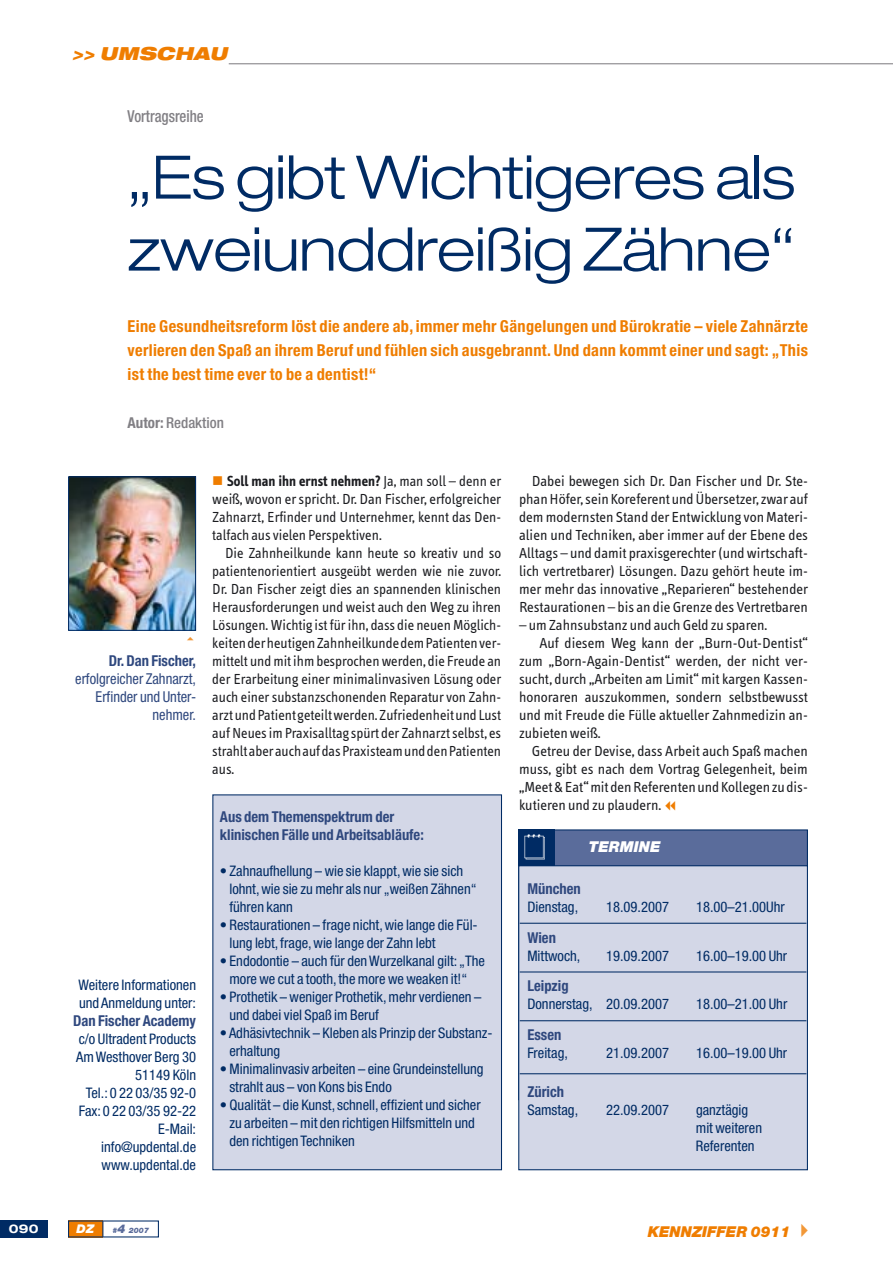
<style>
.page{position:relative;width:893px;height:1263px;background:#fff}
.page>*{position:absolute;margin:0;border:0;box-sizing:border-box;transform-origin:0 0}
.t1{font:300 expanded 60px/72px "Helvetica Neue";letter-spacing:-.01em;color:#002b64}
.t2{font:italic 900 expanded 18px "Helvetica Neue";color:#ef7d00}
.t3{font:700 condensed 16.5px/24px "Helvetica Neue";letter-spacing:.02em;color:#ef7d00;text-align:justify}
.t4{font:500 condensed 16.5px "Helvetica Neue";color:#817f84;scale:.9 1}
.t5{font:15px/18px "Info Text";color:#1b1c20;text-align:justify}
.t6{font:700 condensed 15px/18px "Helvetica Neue";color:#2f487e}
.t7{font:condensed 15px/18px "Helvetica Neue";color:#2f487e;text-align:right}
.t8{font:500 condensed 15px "Helvetica Neue";color:#817f84}
.t9{font:italic 900 15px "Helvetica Neue";color:#ef7d00}
.t10{font:italic 900 15px "Helvetica Neue";color:#fff}
.t11{font:condensed 14.55px/18px "Helvetica Neue";color:#002b64}
.t12{font:700 expanded 12px "Helvetica Neue";color:#fff}
.t13{font:italic 900 12px "Helvetica Neue";color:#fff}
.t14{font:italic 900 7.5px "Helvetica Neue";color:#5a6c9b}
.s1{font-weight:700}
.s2{font-size:12px}
</style>
<div class="page">
<div style="left:213px;top:795px;width:288px;height:375px;background:#d3d7e7"></div>
<div style="left:212px;top:794px;width:290px;height:376px;border:1px solid #002b64"></div>
<hr style="left:229px;top:63px;width:664px;height:1px;background:#817f84">
<div style="left:68px;top:1220px;width:35px;height:17px;background:#ef7d00"></div>
<div style="left:0;top:1220px;width:48px;height:17px;background:#002b64"></div>
<svg style="left:102px;top:1221px;width:1px;height:16px"></svg>
<img style="left:70px;top:478px;width:124px;height:151px">
<div style="left:68px;top:476px;width:128px;height:155px;border:1px solid #002b64"></div>
<div style="left:519px;top:830px;width:288px;height:269px;background:#5a6c9b"></div>
<div style="left:519px;top:866px;width:288px;height:304px;background:#d3d7e7"></div>
<div style="left:518px;top:865px;width:290px;height:305px;border:1px solid #002b64"></div>
<div style="left:518px;top:829px;width:37px;height:36px;background:#002b64"></div>
<hr style="left:520px;top:923px;width:286px;height:1px;background:#002b64">
<hr style="left:520px;top:971px;width:286px;height:1px;background:#002b64">
<hr style="left:520px;top:1020px;width:286px;height:1px;background:#002b64">
<hr style="left:520px;top:1073px;width:286px;height:1px;background:#002b64">
<p class="t2" style="left:72px;top:46px;width:160px">&gt;&gt; UMSCHAU</p>
<p class="t4" style="left:128px;top:111px;width:86px">Vortragsreihe</p>
<h1 class="t1" style="left:128px;top:147px;width:669px">„Es gibt Wichtigeres als zweiunddreißig Zähne“</h1>
<p class="t3" style="left:128px;top:316px;width:682px">Eine Gesundheitsreform löst die andere ab, immer mehr Gängelungen und Bürokratie – viele Zahnärzte verlieren den Spaß an ihrem Beruf und fühlen sich ausgebrannt. Und dann kommt einer und sagt: „This ist the best time ever to be a dentist!“</p>
<p class="t8" style="left:128px;top:417px;width:98px"><span class="s1">Autor:</span> Redaktion</p>
<p class="t6" style="left:109px;top:653px;width:89px">Dr. Dan Fischer,</p>
<p class="t7" style="left:75px;top:671px;width:122px">erfolgreicher Zahnarzt,<br>Erfinder und Unter&shy;nehmer.</p>
<p class="t11" style="left:79px;top:977px;width:119px">Weitere Informationen und Anmeldung unter:</p>
<p class="t6" style="left:73px;top:1013px;width:125px">Dan Fischer Academy</p>
<p class="t11" style="left:76px;top:1031px;width:121px;text-align:right">c/o Ultradent Products<br>Am Westhover Berg 30<br>51149 Köln<br>Tel.: 0 22 03/35 92-0<br>Fax: 0 22 03/35 92-22<br>E-Mail: info@updental.de www.updental.de</p>
<p class="t5" style="left:212px;top:473px;width:290px;text-indent:15px"><span class="s1">Soll man ihn ernst nehmen?</span> Ja, man soll – denn er weiß, wovon er spricht. Dr. Dan Fischer, erfolgreicher Zahnarzt, Erfinder und Unternehmer, kennt das Den&shy;talfach aus vielen Perspektiven.</p>
<p class="t5" style="left:212px;top:545px;width:290px;text-indent:13px">Die Zahnheilkunde kann heute so kreativ und so patientenorientiert ausgeübt werden wie nie zuvor.<br>Dr. Dan Fischer zeigt dies an spannenden klinischen Herausforderungen und weist auch den Weg zu ihren Lösungen. Wichtig ist für ihn, dass die neuen Möglich&shy;keiten der heutigen Zahnheilkunde dem Patienten ver&shy;mittelt und mit ihm besprochen werden, die Freude an der Erarbeitung einer minimalinvasiven Lösung oder auch einer substanzschonenden Reparatur von Zahn&shy;arzt und Patient geteilt werden. Zufriedenheit und Lust auf Neues im Praxisalltag spürt der Zahnarzt selbst, es strahlt aber auch auf das Praxisteam und den Patienten aus.</p>
<p class="t6" style="left:220px;top:809px;width:205px">Aus dem Themenspektrum der klinischen Fälle und Arbeitsabläufe:</p>
<p class="t11" style="left:229px;top:863px;width:249px;text-indent:-9px">• Zahnaufhellung – wie sie klappt, wie sie sich lohnt, wie sie zu mehr als nur „weißen Zähnen“ führen kann</p>
<p class="t11" style="left:229px;top:917px;width:250px;text-indent:-9px">• Restaurationen – frage nicht, wie lange die Fül&shy;lung lebt, frage, wie lange der Zahn lebt</p>
<p class="t11" style="left:220px;top:953px;width:267px;text-align:center">• Endodontie – auch für den Wurzelkanal gilt: „The more we cut a tooth, the more we weaken it!“</p>
<p class="t11" style="left:229px;top:989px;width:254px;text-indent:-9px">• Prothetik – weniger Prothetik, mehr verdienen – und dabei viel Spaß im Beruf</p>
<p class="t11" style="left:229px;top:1025px;width:265px;text-indent:-9px">• Adhäsivtechnik – Kleben als Prinzip der Substanz&shy;erhaltung</p>
<p class="t11" style="left:229px;top:1061px;width:256px;text-indent:-9px">• Minimalinvasiv arbeiten – eine Grundeinstellung strahlt aus – von Kons bis Endo</p>
<p class="t11" style="left:229px;top:1097px;width:253px;text-indent:-9px">• Qualität – die Kunst, schnell, effizient und sicher zu arbeiten – mit den richtigen Hilfsmitteln und den richtigen Techniken</p>
<p class="t5" style="left:519px;top:473px;width:290px;text-indent:13px">Dabei bewegen sich Dr. Dan Fischer und Dr. Ste&shy;phan Höfer, sein Koreferent und Übersetzer, zwar auf dem modernsten Stand der Entwicklung von Materi&shy;alien und Techniken, aber immer auf der Ebene des Alltags – und damit praxisgerechter (und wirtschaft&shy;lich vertretbarer) Lösungen. Dazu gehört heute im&shy;mer mehr das innovative „Reparieren“ bestehender Restaurationen – bis an die Grenze des Vertretbaren</p>
<p class="t5" style="left:519px;top:617px;width:250px">– um Zahnsubstanz und auch Geld zu sparen.</p>
<p class="t5" style="left:539px;top:635px;width:270px">Auf diesem Weg kann der „Burn-Out-Dentist“</p>
<p class="t5" style="left:519px;top:653px;width:290px">zum „Born-Again-Dentist“ werden, der nicht ver-</p>
<p class="t5" style="left:519px;top:671px;width:290px">sucht, durch „Arbeiten am Limit“ mit kargen Kassen-</p>
<p class="t5" style="left:519px;top:689px;width:290px">honoraren auszukommen, sondern selbstbewusst</p>
<p class="t5" style="left:519px;top:707px;width:290px">und mit Freude die Fülle aktueller Zahnmedizin an-</p>
<p class="t5" style="left:519px;top:725px;width:83px">zubieten weiß.</p>
<p class="t5" style="left:532px;top:743px;width:278px">Getreu der Devise, dass Arbeit auch Spaß machen</p>
<p class="t5" style="left:519px;top:761px;width:290px">muss, gibt es nach dem Vortrag Gelegenheit, beim</p>
<p class="t5" style="left:519px;top:779px;width:290px">„Meet &amp; Eat“ mit den Referenten und Kollegen zu dis-</p>
<p class="t5" style="left:519px;top:797px;width:144px">kutieren und zu plaudern.</p>
<p class="t10" style="left:589px;top:841px;width:73px">TERMINE</p>
<p class="t6" style="left:527px;top:881px;width:55px">München</p>
<p class="t11" style="left:527px;top:899px;width:52px">Dienstag,</p>
<p class="t11" style="left:606px;top:899px;width:64px">18.09.2007</p>
<p class="t11" style="left:696px;top:899px;width:90px">18.00–21.00Uhr</p>
<p class="t6" style="left:527px;top:930px;width:30px">Wien</p>
<p class="t11" style="left:527px;top:948px;width:55px">Mittwoch,</p>
<p class="t11" style="left:606px;top:948px;width:64px">19.09.2007</p>
<p class="t11" style="left:696px;top:948px;width:93px">16.00–19.00 Uhr</p>
<p class="t6" style="left:527px;top:978px;width:43px">Leipzig</p>
<p class="t11" style="left:527px;top:996px;width:143px">Donnerstag, 20.09.2007</p>
<p class="t11" style="left:696px;top:996px;width:93px">18.00–21.00 Uhr</p>
<p class="t6" style="left:527px;top:1027px;width:35px">Essen</p>
<p class="t11" style="left:527px;top:1045px;width:42px">Freitag,</p>
<p class="t11" style="left:606px;top:1045px;width:64px">21.09.2007</p>
<p class="t11" style="left:696px;top:1045px;width:93px">16.00–19.00 Uhr</p>
<p class="t6" style="left:527px;top:1084px;width:38px">Zürich</p>
<p class="t11" style="left:527px;top:1102px;width:52px">Samstag,</p>
<p class="t11" style="left:606px;top:1102px;width:64px">22.09.2007</p>
<p class="t11" style="left:696px;top:1102px;width:68px">ganztägig mit weiteren<br>Referenten</p>
<p class="t12" style="left:9px;top:1224px;width:31px">090</p>
<p class="t13" style="left:77px;top:1224px;width:19px">DZ</p>
<p class="t14" style="left:112px;top:1227px;width:38px">#<span class="s2">4</span> 2007</p>
<p class="t9" style="left:648px;top:1227px;width:144px">KENNZIFFER 0911</p>
</div>
